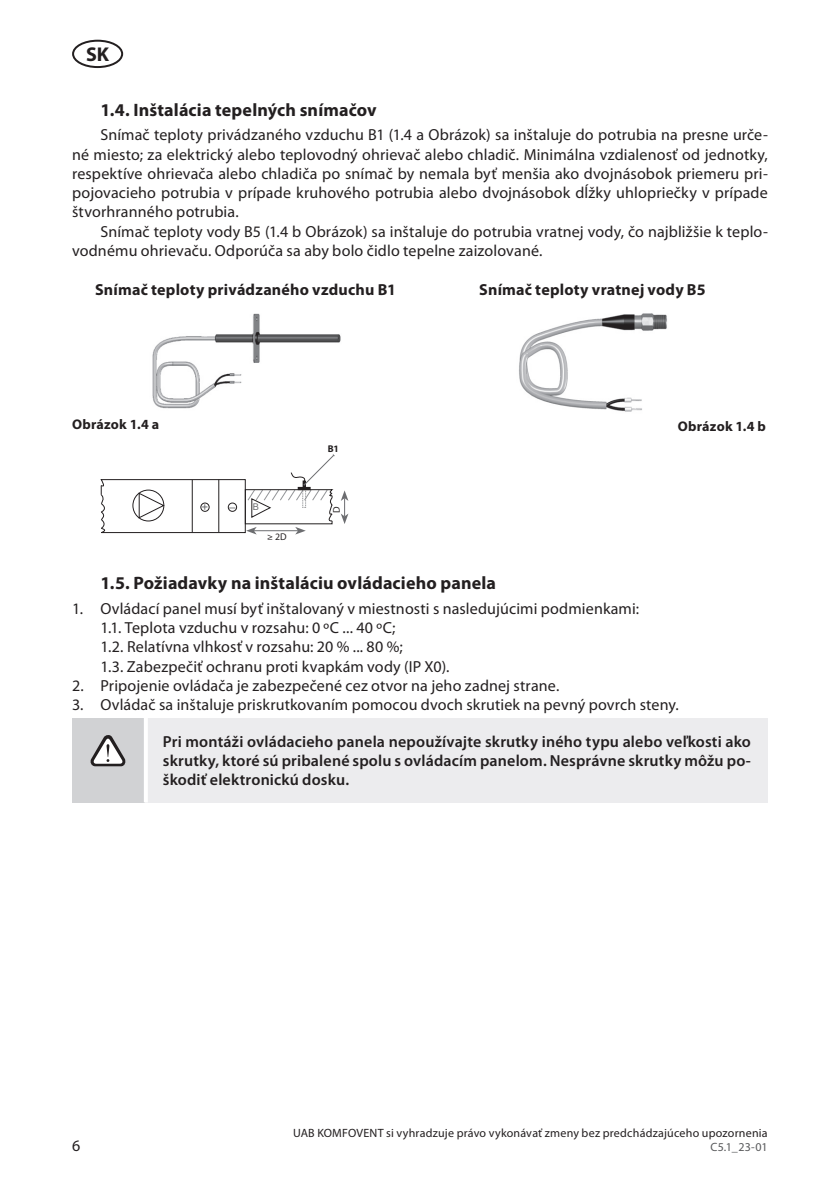
<style>
.page{position:relative;width:840px;height:1191px;background:#fff}
.page>*{position:absolute;margin:0;border:0;box-sizing:border-box;transform-origin:0 0}
.t1{font:700 20px "Myriad Pro";color:#231f20}
.Antraste_2{font:700 18px "Myriad Pro";letter-spacing:.005em;color:#231f20}
.Tekstas{font:16px/19.2px "Myriad Pro";letter-spacing:.01em;color:#231f20;text-align:justify}
.Tekstas_TAB_SK{font:16px "Myriad Pro";letter-spacing:.01em;color:#231f20}
.DĖMESIO{font:600 16px/19.2px "Myriad Pro";letter-spacing:.01em;color:#231f20;text-align:justify}
.Pavadinimas_Bold_Cen{font:700 16px "Myriad Pro";letter-spacing:.01em;color:#231f20}
.Paveikslas{font:700 14px "Myriad Pro";letter-spacing:.015em;color:#231f20}
.t2{font:12px "Myriad Pro";letter-spacing:.02em;color:#231f20}
.t3{font:12px "Myriad Pro";color:#57585a}
.t4{font:11.6px "Arial";color:#6c6d70}
.Piesinuku_tekstas{font:9.8px "Myriad Pro";color:#231f20}
.Piesinuku_tekstas-2{font:700 9.8px "Myriad Pro";color:#231f20}
.t5{font:9.2px "Arial";color:#6c6d70}
</style>
<div class="page">
<div style="left:72px;top:40px;width:51px;height:28px;border:2px solid #231f20;border-radius:50%"></div>
<img style="left:152px;top:313px;width:189px;height:96px">
<img style="left:519px;top:313px;width:148px;height:99px">
<svg style="left:100px;top:454px;width:248px;height:80px"></svg>
<div style="left:72px;top:718px;width:74px;height:84px;background:#d1d2d4"></div>
<div style="left:146px;top:718px;width:621px;height:84px;background:#ececee"></div>
<hr style="left:144px;top:718px;width:4px;height:84px;background:#fff">
<svg style="left:90px;top:735px;width:36px;height:31px"></svg>
<p class="t1" style="left:86px;top:42px;width:25px">SK</p>
<p class="Antraste_2" style="left:100px;top:98px;width:277px">1.4. Inštalácia tepelných snímačov</p>
<p class="Tekstas" style="left:72px;top:125px;width:697px;text-indent:28px">Snímač teploty privádzaného vzduchu B1 (1.4 a Obrázok) sa inštaluje do potrubia na presne urče&shy;né miesto; za elektrický alebo teplovodný ohrievač alebo chladič. Minimálna vzdialenosť od jednotky, respektíve ohrievača alebo chladiča po snímač by nemala byť menšia ako dvojnásobok priemeru pri&shy;pojovacieho potrubia v prípade kruhového potrubia alebo dvojnásobok dĺžky uhlopriečky v prípade štvorhranného potrubia.</p>
<p class="Tekstas" style="left:72px;top:221px;width:697px;text-indent:28px">Snímač teploty vody B5 (1.4 b Obrázok) sa inštaluje do potrubia vratnej vody, čo najbližšie k teplo&shy;vodnému ohrievaču. Odporúča sa aby bolo čidlo tepelne zaizolované.</p>
<p class="Pavadinimas_Bold_Cen" style="left:95px;top:279px;width:302px">Snímač teploty privádzaného vzduchu B1</p>
<p class="Pavadinimas_Bold_Cen" style="left:479px;top:279px;width:228px">Snímač teploty vratnej vody B5</p>
<p class="Paveikslas" style="left:72px;top:415px;width:89px">Obrázok 1.4 a</p>
<p class="Paveikslas" style="left:677px;top:417px;width:89px">Obrázok 1.4 b</p>
<p class="Piesinuku_tekstas-2" style="left:328px;top:443px;width:13px">B1</p>
<p class="t4" style="left:201px;top:499px;width:8px">+</p>
<p class="t4" style="left:229px;top:498px;width:8px">–</p>
<p class="t5" style="left:252px;top:500px;width:8px">B</p>
<p class="Piesinuku_tekstas" style="left:330px;top:512px;width:8px;rotate:-90deg">D</p>
<p class="Piesinuku_tekstas" style="left:267px;top:530px;width:21px">≥ 2D</p>
<p class="Antraste_2" style="left:100px;top:571px;width:397px">1.5. Požiadavky na inštaláciu ovládacieho panela</p>
<p class="Tekstas_TAB_SK" style="left:72px;top:598px;width:568px">1. Ovládací panel musí byť inštalovaný v miestnosti s nasledujúcimi podmienkami:</p>
<p class="Tekstas_TAB_SK" style="left:100px;top:618px;width:296px">1.1. Teplota vzduchu v rozsahu: 0 ºC ... 40 ºC;</p>
<p class="Tekstas_TAB_SK" style="left:100px;top:637px;width:303px">1.2. Relatívna vlhkosť v rozsahu: 20 % ... 80 %;</p>
<p class="Tekstas_TAB_SK" style="left:100px;top:656px;width:350px">1.3. Zabezpečiť ochranu proti kvapkám vody (IP X0).</p>
<p class="Tekstas_TAB_SK" style="left:72px;top:675px;width:488px">2. Pripojenie ovládača je zabezpečené cez otvor na jeho zadnej strane.</p>
<p class="Tekstas_TAB_SK" style="left:72px;top:694px;width:608px">3. Ovládač sa inštaluje priskrutkovaním pomocou dvoch skrutiek na pevný povrch steny.</p>
<p class="DĖMESIO" style="left:163px;top:731px;width:589px">Pri montáži ovládacieho panela nepoužívajte skrutky iného typu alebo veľkosti ako skrutky, ktoré sú pribalené spolu s ovládacím panelom. Nesprávne skrutky môžu po&shy;škodiť elektronickú dosku.</p>
<p class="t2" style="left:293px;top:1125px;width:475px">UAB KOMFOVENT si vyhradzuje právo vykonávať zmeny bez predchádzajúceho upozornenia</p>
<p class="Tekstas" style="left:72px;top:1136px;width:10px">6</p>
<p class="t3" style="left:710px;top:1139px;width:59px">C5.1_23-01</p>
</div>
